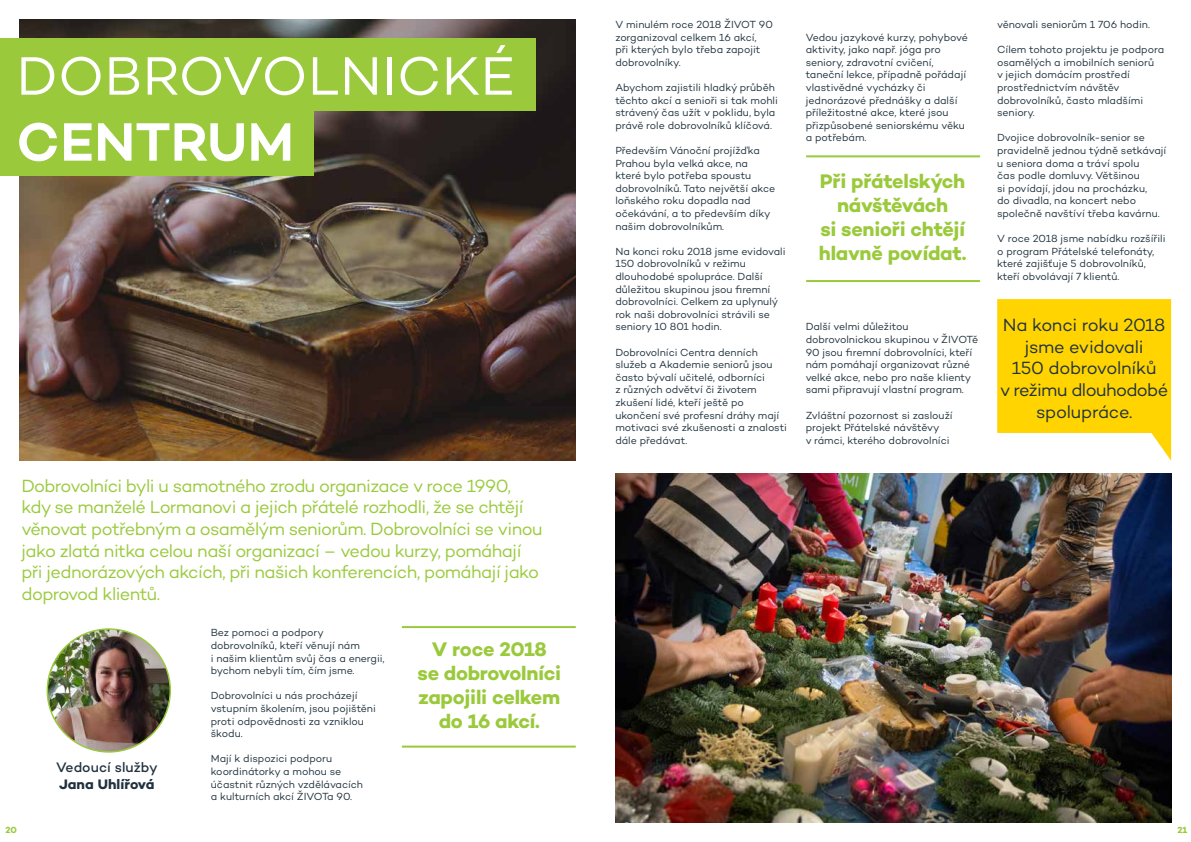
<style>
.page{position:relative;width:1191px;height:842px;background:#fff}
.page>*{position:absolute;margin:0;border:0;box-sizing:border-box;transform-origin:0 0}
.t1{font:55px "Campton";letter-spacing:.005em;color:#fff}
.t2{font:600 55px "Campton";color:#fff}
.t3{font:700 20px/24px "Campton";letter-spacing:-.015em;color:#9aca3c;text-align:center}
.t4{font:18px/21.6px "Campton";letter-spacing:-.035em;color:#9aca3c}
.t5{font:18px/21.6px "Campton";letter-spacing:-.02em;color:#20323e;text-align:center}
.t6{font:500 14px "Campton";letter-spacing:.005em;color:#20323e}
.t7{font:700 14px "Campton";letter-spacing:.005em;color:#20323e}
.t8{font:10.5px/12.6px "Campton";letter-spacing:-.005em;color:#20323e}
.t9{font:700 9px "Campton";color:#9aca3c}
</style>
<div class="page">
<img style="left:20px;top:20px;width:555px;height:441px">
<div style="left:0;top:39px;width:536px;height:72px;background:#9aca3c"></div>
<div style="left:0;top:103px;width:313px;height:73px;background:#9aca3c"></div>
<img style="left:47px;top:629px;width:123px;height:123px;border-radius:61px">
<hr style="left:402px;top:626px;width:174px;height:2px;background:#9aca3c">
<hr style="left:402px;top:746px;width:174px;height:2px;background:#9aca3c">
<img style="left:615px;top:473px;width:556px;height:349px">
<hr style="left:806px;top:155px;width:174px;height:2px;background:#9aca3c">
<hr style="left:806px;top:280px;width:174px;height:2px;background:#9aca3c">
<svg style="left:997px;top:299px;width:174px;height:162px"></svg>
<h1 class="t1" style="left:16px;top:42px;width:500px">DOBROVOLNICKÉ</h1>
<h1 class="t2" style="left:16px;top:107px;width:279px">CENTRUM</h1>
<p class="t4" style="left:21px;top:475px;width:522px">Dobrovolníci byli u samotného zrodu organizace v roce 1990, kdy se manželé Lormanovi a jejich přátelé rozhodli, že se chtějí věnovat potřebným a osamělým seniorům. Dobrovolníci se vinou jako zlatá nitka celou naší organizací – vedou kurzy, pomáhají při jednorázových akcích, při našich konferencích, pomáhají jako doprovod klientů.</p>
<h3 class="t6" style="left:56px;top:758px;width:103px">Vedoucí služby</h3>
<h3 class="t7" style="left:59px;top:775px;width:97px">Jana Uhlířová</h3>
<p class="t8" style="left:211px;top:626px;width:175px">Bez pomoci a podpory dobrovolníků, kteří věnují nám<br>i našim klientům svůj čas a energii, bychom nebyli tím, čím jsme.</p>
<p class="t8" style="left:211px;top:689px;width:167px">Dobrovolníci u nás procházejí vstupním školením, jsou pojištěni proti odpovědnosti za vzniklou škodu.</p>
<p class="t8" style="left:211px;top:752px;width:154px">Mají k dispozici podporu koordinátorky a mohou se účastnit různých vzdělávacích a kulturních akcí ŽIVOTa 90.</p>
<h2 class="t3" style="left:417px;top:637px;width:145px">V roce 2018<br>se dobrovolníci zapojili celkem do 16 akcí.</h2>
<p class="t8" style="left:615px;top:18px;width:159px">V minulém roce 2018 ŽIVOT 90 zorganizoval celkem 16 akcí,<br>při kterých bylo třeba zapojit dobrovolníky.</p>
<p class="t8" style="left:615px;top:81px;width:164px">Abychom zajistili hladký průběh těchto akcí a senioři si tak mohli strávený čas užít v poklidu, byla právě role dobrovolníků klíčová.</p>
<p class="t8" style="left:615px;top:144px;width:161px">Především Vánoční projížďka<br>Prahou byla velká akce, na které bylo potřeba spoustu dobrovolníků. Tato největší akce loňského roku dopadla nad očekávání, a to především díky našim dobrovolníkům.</p>
<p class="t8" style="left:615px;top:245px;width:172px">Na konci roku 2018 jsme evidovali<br>150 dobrovolníků v režimu dlouhodobé spolupráce. Další důležitou skupinou jsou firemní dobrovolníci. Celkem za uplynulý rok naši dobrovolníci strávili se seniory 10 801 hodin.</p>
<p class="t8" style="left:615px;top:345px;width:173px">Dobrovolníci Centra denních služeb a Akademie seniorů jsou často bývalí učitelé, odborníci<br>z různých odvětví či životem zkušení lidé, kteří ještě po ukončení své profesní dráhy mají motivaci své zkušenosti a znalosti dále předávat.</p>
<p class="t8" style="left:805px;top:31px;width:164px">Vedou jazykové kurzy, pohybové aktivity, jako např. jóga pro seniory, zdravotní cvičení, taneční lekce, případně pořádají vlastivědné vycházky či jednorázové přednášky a další příležitostné akce, které jsou přizpůsobené seniorskému věku a potřebám.</p>
<h2 class="t3" style="left:819px;top:169px;width:149px">Při přátelských návštěvách<br>si senioři chtějí hlavně povídat.</h2>
<p class="t8" style="left:805px;top:320px;width:174px">Další velmi důležitou dobrovolnickou skupinou v ŽIVOTě<br>90 jsou firemní dobrovolníci, kteří nám pomáhají organizovat různé velké akce, nebo pro naše klienty sami připravují vlastní program.</p>
<p class="t8" style="left:805px;top:409px;width:149px">Zvláštní pozornost si zaslouží projekt Přátelské návštěvy<br>v rámci, kterého dobrovolníci</p>
<p class="t8" style="left:997px;top:18px;width:154px">věnovali seniorům 1 706 hodin.</p>
<p class="t8" style="left:997px;top:43px;width:168px">Cílem tohoto projektu je podpora osamělých a imobilních seniorů<br>v jejich domácím prostředí prostřednictvím návštěv dobrovolníků, často mladšími seniory.</p>
<p class="t8" style="left:997px;top:131px;width:171px">Dvojice dobrovolník-senior se pravidelně jednou týdně setkávají u seniora doma a tráví spolu<br>čas podle domluvy. Většinou<br>si povídají, jdou na procházku,<br>do divadla, na koncert nebo společně navštíví třeba kavárnu.</p>
<p class="t8" style="left:997px;top:232px;width:170px">V roce 2018 jsme nabídku rozšířili o program Přátelské telefonáty, které zajišťuje 5 dobrovolníků, kteří obvolávají 7 klientů.</p>
<h3 class="t5" style="left:1000px;top:314px;width:170px">Na konci roku 2018 jsme evidovali<br>150 dobrovolníků<br>v režimu dlouhodobé spolupráce.</h3>
<p class="t9" style="left:5px;top:824px;width:13px">20</p>
<p class="t9" style="left:1177px;top:824px;width:11px">21</p>
</div>
